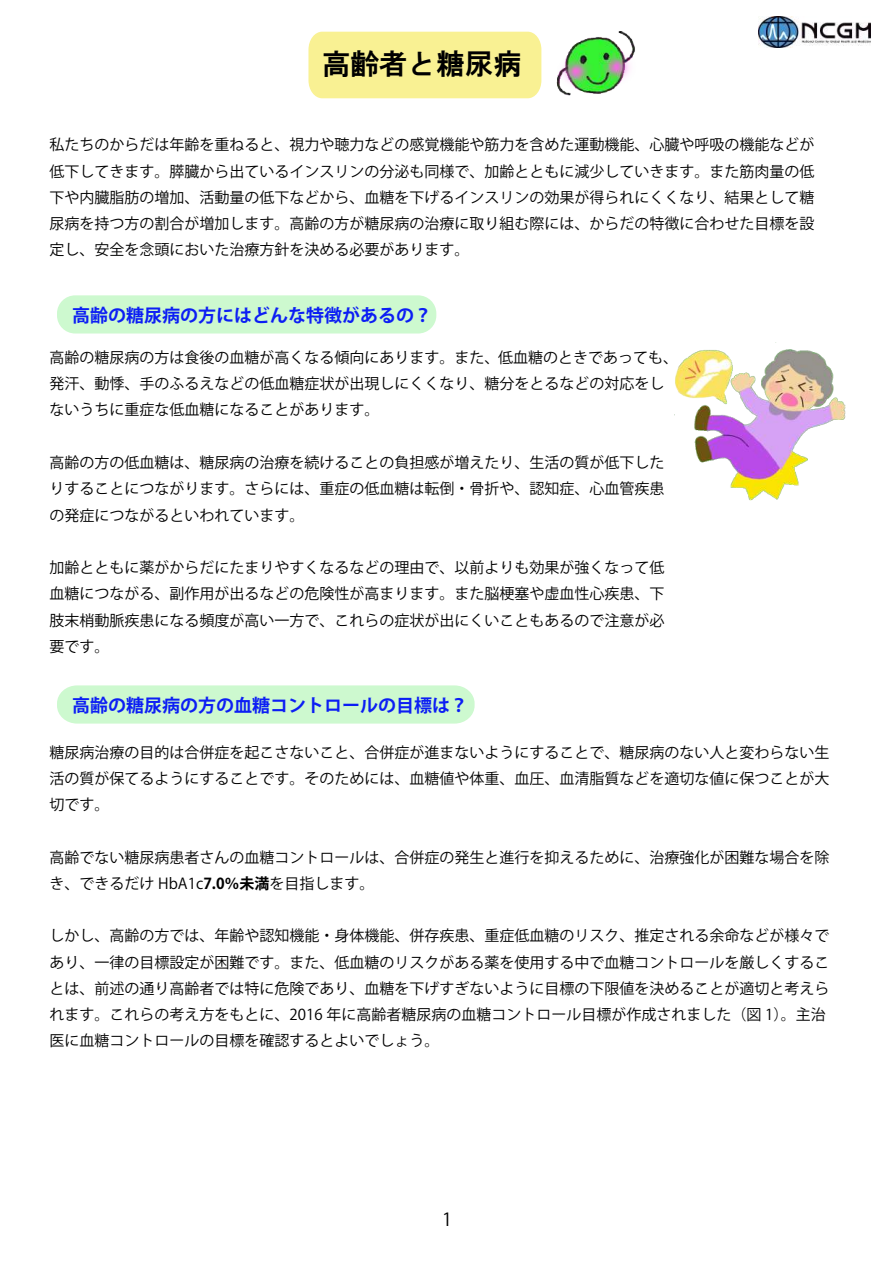
<style>
.page{position:relative;width:893px;height:1263px;background:#fff}
.page>*{position:absolute;margin:0;border:0;box-sizing:border-box;transform-origin:0 0}
.t1{font:28.5px "HG Gothic E";color:#000}
.t2{font:700 18px "Koz Go Pro";color:#0c1ef4}
.t3{font:18px "Koz Go Pro";color:#000}
.t4{font:15px/26.2px "Koz Go Pro";color:#000;text-align:justify}
.s1{font-weight:700}
</style>
<div class="page">
<div style="left:308px;top:32px;width:233px;height:66px;background:#f9f193"></div>
<div style="left:57px;top:295px;width:379px;height:38px;background:#cdf9cf;border-radius:18px"></div>
<img style="left:541px;top:31px;width:94px;height:65px">
<div style="left:57px;top:685px;width:418px;height:38px;background:#cdf9cf"></div>
<img style="left:759px;top:16px;width:111px;height:31px">
<img style="left:674px;top:342px;width:172px;height:159px">
<h1 class="t1" style="left:322px;top:50px;width:201px">高齢者と糖尿病</h1>
<p class="t4" style="left:50px;top:132px;width:767px">私たちのからだは年齢を重ねると、視力や聴力などの感覚機能や筋力を含めた運動機能、心臓や呼吸の機能などが低下してきます。膵臓から出ているインスリンの分泌も同様で、加齢とともに減少していきます。また筋肉量の低下や内臓脂肪の増加、活動量の低下などから、血糖を下げるインスリンの効果が得られにくくなり、結果として糖尿病を持つ方の割合が増加します。高齢の方が糖尿病の治療に取り組む際には、からだの特徴に合わせた目標を設定し、安全を念頭においた治療方針を決める必要があります。</p>
<p class="t2" style="left:72px;top:304px;width:362px">高齢の糖尿病の方にはどんな特徴があるの？</p>
<p class="t4" style="left:50px;top:345px;width:630px;text-align:left">高齢の糖尿病の方は食後の血糖が高くなる傾向にあります。また、低血糖のときであっても、発汗、動悸、手のふるえなどの低血糖症状が出現しにくくなり、糖分をとるなどの対応をしないうちに重症な低血糖になることがあります。</p>
<p class="t4" style="left:50px;top:450px;width:616px">高齢の方の低血糖は、糖尿病の治療を続けることの負担感が増えたり、生活の質が低下したりすることにつながります。さらには、重症の低血糖は転倒・骨折や、認知症、心血管疾患の発症につながるといわれています。</p>
<p class="t4" style="left:50px;top:555px;width:616px">加齢とともに薬がからだにたまりやすくなるなどの理由で、以前よりも効果が強くなって低血糖につながる、副作用が出るなどの危険性が高まります。また脳梗塞や虚血性心疾患、下肢末梢動脈疾患になる頻度が高い一方で、これらの症状が出にくいこともあるので注意が必要です。</p>
<p class="t2" style="left:72px;top:694px;width:398px">高齢の糖尿病の方の血糖コントロールの目標は？</p>
<p class="t4" style="left:50px;top:739px;width:782px">糖尿病治療の目的は合併症を起こさないこと、合併症が進まないようにすることで、糖尿病のない人と変わらない生活の質が保てるようにすることです。そのためには、血糖値や体重、血圧、血清脂質などを適切な値に保つことが大切です。</p>
<p class="t4" style="left:50px;top:844px;width:782px">高齢でない糖尿病患者さんの血糖コントロールは、合併症の発生と進行を抑えるために、治療強化が困難な場合を除き、できるだけ HbA1c<span class="s1">7.0％未満</span>を目指します。</p>
<p class="t4" style="left:50px;top:923px;width:782px;text-align:left">しかし、高齢の方では、年齢や認知機能・身体機能、併存疾患、重症低血糖のリスク、推定される余命などが様々であり、一律の目標設定が困難です。また、低血糖のリスクがある薬を使用する中で血糖コントロールを厳しくすることは、前述の通り高齢者では特に危険であり、血糖を下げすぎないように目標の下限値を決めることが適切と考えられます。これらの考え方をもとに、2016 年に高齢者糖尿病の血糖コントロール目標が作成されました（図 1）。主治医に血糖コントロールの目標を確認するとよいでしょう。</p>
<p class="t3" style="left:442px;top:1207px;width:11px">1</p>
</div>
